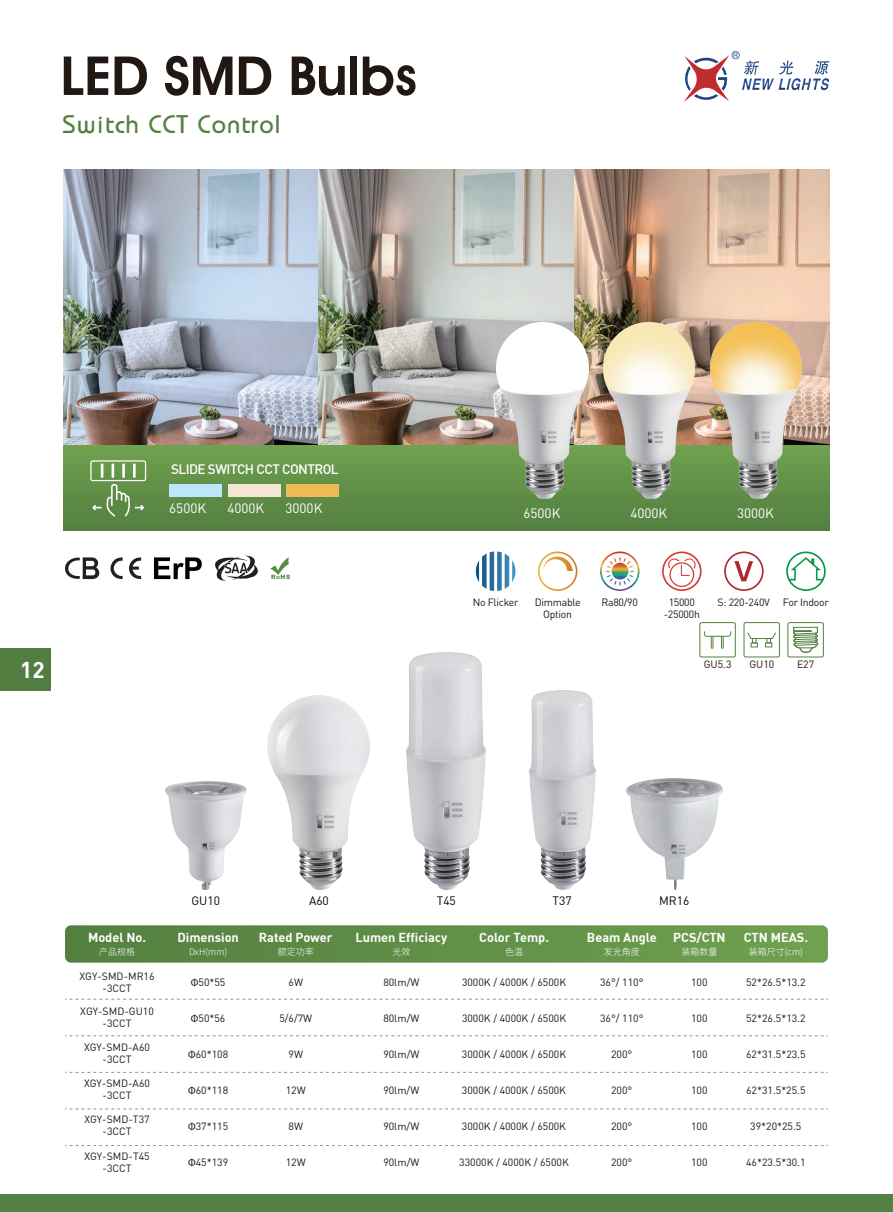
<style>
.page{position:relative;width:893px;height:1212px;background:#fff}
.page>*{position:absolute;margin:0;border:0;box-sizing:border-box;transform-origin:0 0}
.t1{font:600 54px "Avant Garde IT Cby BT";color:#211814}
.t2{font:25.5px "Bauhaus";letter-spacing:.05em;color:#538141}
.t3{font:700 22.5px "DIN";color:#fff}
.t4{font:13.5px "DIN";color:#fff}
.t5{font:500 13.5px "DIN";letter-spacing:-.04em;color:#fff}
.t6{font:700 12.75px "DIN";color:#fff}
.t7{font:12px "DIN Pro";color:#030303}
.t8{font:10.5px/12px "DIN";color:#211814;text-align:center}
.t9{font:10.5px/12px "DIN";letter-spacing:-.025em;color:#221613;text-align:center}
.t10{font:10.5px/12px "DIN";letter-spacing:-.025em;color:#211814;text-align:center}
.t11{font:300 9px "Source Han Sans CN";color:#fff}
.s1{font-family:"Myriad Pro"}
</style>
<div class="page">
<div style="left:0;top:1194px;width:893px;height:18px;background:#538141"></div>
<svg style="left:66px;top:999px;width:761px;height:1px"></svg>
<svg style="left:66px;top:1035px;width:761px;height:1px"></svg>
<svg style="left:66px;top:1072px;width:761px;height:1px"></svg>
<svg style="left:66px;top:1108px;width:761px;height:1px"></svg>
<svg style="left:66px;top:1145px;width:761px;height:1px"></svg>
<svg style="left:66px;top:925px;width:761px;height:38px;background:#63914b"></svg>
<img style="left:66px;top:169px;width:253px;height:276px">
<img style="left:319px;top:169px;width:255px;height:276px">
<img style="left:574px;top:169px;width:253px;height:276px">
<svg style="left:662px;top:551px;width:40px;height:40px"></svg>
<svg style="left:538px;top:551px;width:39px;height:40px"></svg>
<svg style="left:476px;top:551px;width:39px;height:40px"></svg>
<svg style="left:724px;top:551px;width:40px;height:40px"></svg>
<svg style="left:600px;top:551px;width:39px;height:40px"></svg>
<svg style="left:786px;top:551px;width:40px;height:40px"></svg>
<svg style="left:683px;top:51px;width:144px;height:51px"></svg>
<div style="left:787px;top:622px;width:37px;height:35px;border:1px solid #538041;border-radius:2px"></div>
<svg style="left:793px;top:626px;width:25px;height:27px"></svg>
<div style="left:699px;top:622px;width:37px;height:35px;border:1px solid #538041;border-radius:2px"></div>
<svg style="left:703px;top:631px;width:28px;height:18px"></svg>
<div style="left:743px;top:622px;width:37px;height:35px;border:1px solid #538041;border-radius:2px"></div>
<svg style="left:747px;top:632px;width:29px;height:15px"></svg>
<img style="left:529px;top:690px;width:66px;height:199px">
<img style="left:407px;top:652px;width:78px;height:237px">
<img style="left:268px;top:695px;width:101px;height:194px">
<img style="left:165px;top:781px;width:81px;height:108px">
<img style="left:626px;top:778px;width:97px;height:111px">
<div style="left:64px;top:445px;width:765px;height:85px;background:linear-gradient(to bottom,#70a14f,#548041)"></div>
<img style="left:496px;top:323px;width:92px;height:176px">
<img style="left:603px;top:323px;width:92px;height:176px">
<img style="left:710px;top:323px;width:92px;height:176px">
<svg style="left:90px;top:460px;width:56px;height:57px;background:#7aa166"></svg>
<div style="left:170px;top:484px;width:52px;height:13px;background:#bce6fa"></div>
<div style="left:228px;top:484px;width:52px;height:13px;background:#f3e7d2"></div>
<div style="left:286px;top:484px;width:52px;height:13px;background:#edbb55"></div>
<svg style="left:66px;top:557px;width:33px;height:22px"></svg>
<svg style="left:110px;top:557px;width:31px;height:22px"></svg>
<svg style="left:154px;top:557px;width:48px;height:22px"></svg>
<svg style="left:215px;top:555px;width:43px;height:26px"></svg>
<svg style="left:270px;top:557px;width:20px;height:22px"></svg>
<div style="left:0;top:648px;width:51px;height:43px;background:#537e41"></div>
<h1 class="t1" style="left:61px;top:43px;width:358px">LED SMD Bulbs</h1>
<h2 class="t2" style="left:63px;top:108px;width:219px">Switch CCT Control</h2>
<h3 class="t3" style="left:20px;top:655px;width:26px">12</h3>
<p class="t5" style="left:171px;top:461px;width:169px">SLIDE SWITCH CCT CONTROL</p>
<p class="t4" style="left:169px;top:499px;width:38px">6500K</p>
<p class="t4" style="left:227px;top:499px;width:38px">4000K</p>
<p class="t4" style="left:285px;top:499px;width:38px">3000K</p>
<p class="t4" style="left:523px;top:505px;width:38px">6500K</p>
<p class="t4" style="left:630px;top:505px;width:38px">4000K</p>
<p class="t4" style="left:737px;top:505px;width:38px">3000K</p>
<p class="t9" style="left:473px;top:596px;width:47px">No Flicker</p>
<p class="t9" style="left:535px;top:596px;width:48px">Dimmable<br>Option</p>
<p class="t8" style="left:601px;top:596px;width:38px">Ra80/90</p>
<p class="t10" style="left:664px;top:596px;width:38px">15000 -25000h</p>
<p class="t10" style="left:718px;top:596px;width:113px">S: 220-240V For Indoor</p>
<p class="t9" style="left:704px;top:658px;width:29px">GU5.3</p>
<p class="t9" style="left:749px;top:658px;width:26px">GU10</p>
<p class="t9" style="left:797px;top:658px;width:19px">E27</p>
<p class="t6" style="left:88px;top:929px;width:60px">Model No.</p>
<p class="t11" style="left:99px;top:947px;width:37px">产品规格</p>
<p class="t7" style="left:191px;top:891px;width:30px">GU10</p>
<p class="t7" style="left:309px;top:891px;width:21px">A60</p>
<p class="t7" style="left:437px;top:891px;width:21px">T45</p>
<p class="t7" style="left:553px;top:891px;width:21px">T37</p>
<p class="t7" style="left:659px;top:891px;width:32px">MR16</p>
<p class="t6" style="left:177px;top:929px;width:63px">Dimension</p>
<p class="t11" style="left:189px;top:947px;width:40px">DxH(mm)</p>
<p class="t6" style="left:259px;top:929px;width:75px">Rated Power</p>
<p class="t11" style="left:278px;top:947px;width:37px">额定功率</p>
<p class="t6" style="left:355px;top:929px;width:93px">Lumen Efficiacy</p>
<p class="t11" style="left:392px;top:947px;width:19px">光效</p>
<p class="t6" style="left:479px;top:929px;width:71px">Color Temp.</p>
<p class="t11" style="left:505px;top:947px;width:19px">色温</p>
<p class="t6" style="left:587px;top:929px;width:71px">Beam Angle</p>
<p class="t11" style="left:604px;top:947px;width:37px">发光角度</p>
<p class="t6" style="left:673px;top:929px;width:54px">PCS/CTN</p>
<p class="t11" style="left:681px;top:947px;width:37px">装箱数量</p>
<p class="t6" style="left:744px;top:929px;width:66px">CTN MEAS.</p>
<p class="t11" style="left:749px;top:947px;width:56px">装箱尺寸(cm)</p>
<p class="t8" style="left:80px;top:969px;width:76px">XGY-SMD-MR16 -3CCT</p>
<p class="t8" style="left:191px;top:976px;width:36px"><span class="s1">Ф</span>50*55</p>
<p class="t8" style="left:289px;top:976px;width:16px">6W</p>
<p class="t8" style="left:462px;top:976px;width:106px">3000K / 4000K / 6500K</p>
<p class="t8" style="left:600px;top:976px;width:45px">36°/ 110°</p>
<p class="t8" style="left:691px;top:976px;width:18px">100</p>
<p class="t8" style="left:746px;top:976px;width:61px">52*26.5*13.2</p>
<p class="t8" style="left:383px;top:1012px;width:38px">80lm/W</p>
<p class="t8" style="left:383px;top:976px;width:38px">80lm/W</p>
<p class="t8" style="left:80px;top:1005px;width:75px">XGY-SMD-GU10 -3CCT</p>
<p class="t8" style="left:191px;top:1012px;width:36px"><span class="s1">Ф</span>50*56</p>
<p class="t8" style="left:279px;top:1012px;width:34px">5/6/7W</p>
<p class="t8" style="left:462px;top:1012px;width:106px">3000K / 4000K / 6500K</p>
<p class="t8" style="left:600px;top:1012px;width:45px">36°/ 110°</p>
<p class="t8" style="left:691px;top:1012px;width:18px">100</p>
<p class="t8" style="left:746px;top:1012px;width:61px">52*26.5*13.2</p>
<p class="t8" style="left:383px;top:1048px;width:38px">90lm/W</p>
<p class="t8" style="left:84px;top:1041px;width:67px">XGY-SMD-A60 -3CCT</p>
<p class="t8" style="left:188px;top:1048px;width:41px"><span class="s1">Ф</span>60*108</p>
<p class="t8" style="left:289px;top:1048px;width:16px">9W</p>
<p class="t8" style="left:462px;top:1048px;width:106px">3000K / 4000K / 6500K</p>
<p class="t8" style="left:611px;top:1048px;width:23px">200°</p>
<p class="t8" style="left:691px;top:1048px;width:18px">100</p>
<p class="t8" style="left:746px;top:1048px;width:61px">62*31.5*23.5</p>
<p class="t8" style="left:383px;top:1084px;width:38px">90lm/W</p>
<p class="t8" style="left:84px;top:1077px;width:67px">XGY-SMD-A60 -3CCT</p>
<p class="t8" style="left:188px;top:1084px;width:41px"><span class="s1">Ф</span>60*118</p>
<p class="t8" style="left:286px;top:1084px;width:21px">12W</p>
<p class="t8" style="left:462px;top:1084px;width:106px">3000K / 4000K / 6500K</p>
<p class="t8" style="left:611px;top:1084px;width:23px">200°</p>
<p class="t8" style="left:691px;top:1084px;width:18px">100</p>
<p class="t8" style="left:746px;top:1084px;width:61px">62*31.5*25.5</p>
<p class="t8" style="left:383px;top:1120px;width:38px">90lm/W</p>
<p class="t8" style="left:84px;top:1113px;width:67px">XGY-SMD-T37 -3CCT</p>
<p class="t8" style="left:188px;top:1119px;width:41px"><span class="s1">Ф</span>37*115</p>
<p class="t8" style="left:289px;top:1120px;width:16px">8W</p>
<p class="t8" style="left:462px;top:1120px;width:106px">3000K / 4000K / 6500K</p>
<p class="t8" style="left:611px;top:1120px;width:23px">200°</p>
<p class="t8" style="left:691px;top:1120px;width:18px">100</p>
<p class="t8" style="left:750px;top:1120px;width:53px">39*20*25.5</p>
<p class="t8" style="left:383px;top:1156px;width:38px">90lm/W</p>
<p class="t8" style="left:84px;top:1150px;width:67px">XGY-SMD-T45 -3CCT</p>
<p class="t8" style="left:188px;top:1156px;width:41px"><span class="s1">Ф</span>45*139</p>
<p class="t8" style="left:286px;top:1156px;width:21px">12W</p>
<p class="t8" style="left:459px;top:1156px;width:111px">33000K / 4000K / 6500K</p>
<p class="t8" style="left:611px;top:1156px;width:23px">200°</p>
<p class="t8" style="left:691px;top:1156px;width:18px">100</p>
<p class="t8" style="left:746px;top:1156px;width:61px">46*23.5*30.1</p>
</div>
